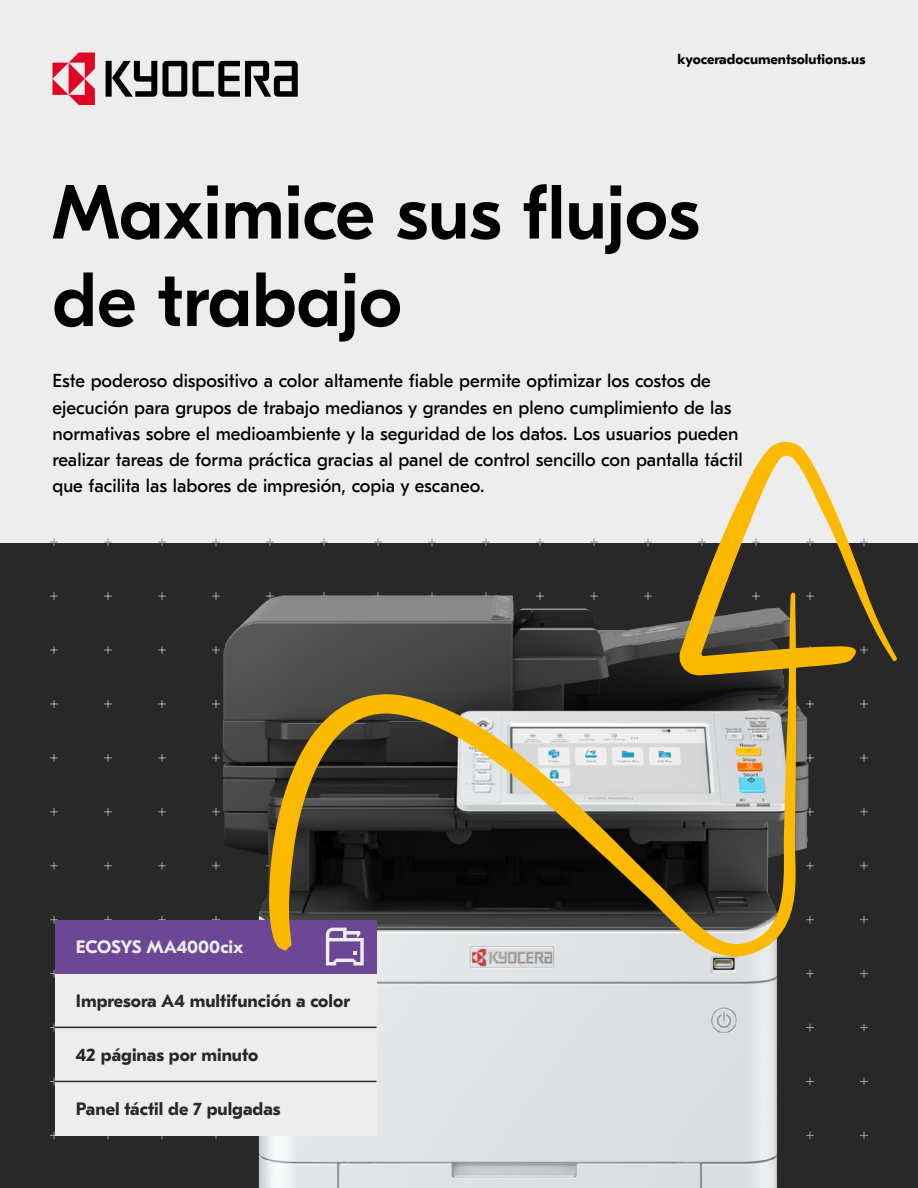
<style>
.page{position:relative;width:918px;height:1188px;background:#ededed}
.page>*{position:absolute;margin:0;border:0;box-sizing:border-box;transform-origin:0 0}
.t1{font:500 76.5px/87.4px "GT Eesti Pro Display";color:#000}
.t2{font:18.75px/26.2px "GT Eesti Pro Text";color:#000}
.t3{font:700 18px "GT Eesti Pro Text";color:#282827}
.t4{font:700 18px "GT Eesti Pro Text";color:#ededed}
.t5{font:700 14.25px "GT Eesti Pro Text";color:#000}
</style>
<div class="page">
<div style="left:0;top:543px;width:918px;height:645px;background:#282828"></div>
<svg style="left:193px;top:61px;width:105px;height:36px"></svg>
<svg style="left:163px;top:61px;width:24px;height:36px"></svg>
<svg style="left:106px;top:61px;width:51px;height:36px"></svg>
<svg style="left:53px;top:53px;width:42px;height:52px"></svg>
<img style="left:174px;top:441px;width:694px;height:747px">
<div style="left:55px;top:1081px;width:322px;height:54px;background:#ededed"></div>
<div style="left:55px;top:1027px;width:322px;height:54px;background:#ededed"></div>
<div style="left:55px;top:973px;width:322px;height:54px;background:#ededed"></div>
<div style="left:55px;top:920px;width:322px;height:53px;background:#6c4796"></div>
<hr style="left:55px;top:1027px;width:322px;height:1px;background:#282827">
<hr style="left:55px;top:1081px;width:322px;height:1px;background:#282827">
<svg style="left:326px;top:957px;width:38px;height:8px"></svg>
<svg style="left:269px;top:442px;width:628px;height:515px"></svg>
<p class="t5" style="left:678px;top:51px;width:189px">kyoceradocumentsolutions.us</p>
<h1 class="t1" style="left:53px;top:171px;width:649px">Maximice sus flujos de trabajo</h1>
<p class="t2" style="left:53px;top:368px;width:692px">Este poderoso dispositivo a color altamente fiable permite optimizar los costos de ejecución para grupos de trabajo medianos y grandes en pleno cumplimiento de las normativas sobre el medioambiente y la seguridad de los datos. Los usuarios pueden realizar tareas de forma práctica gracias al panel de control sencillo con pantalla táctil que facilita las labores de impresión, copia y escaneo.</p>
<p class="t4" style="left:76px;top:937px;width:169px">ECOSYS MA4000cix</p>
<p class="t3" style="left:76px;top:991px;width:276px">Impresora A4 multifunción a color</p>
<p class="t3" style="left:76px;top:1045px;width:184px">42 páginas por minuto</p>
<p class="t3" style="left:76px;top:1099px;width:206px">Panel táctil de 7 pulgadas</p>
</div>
